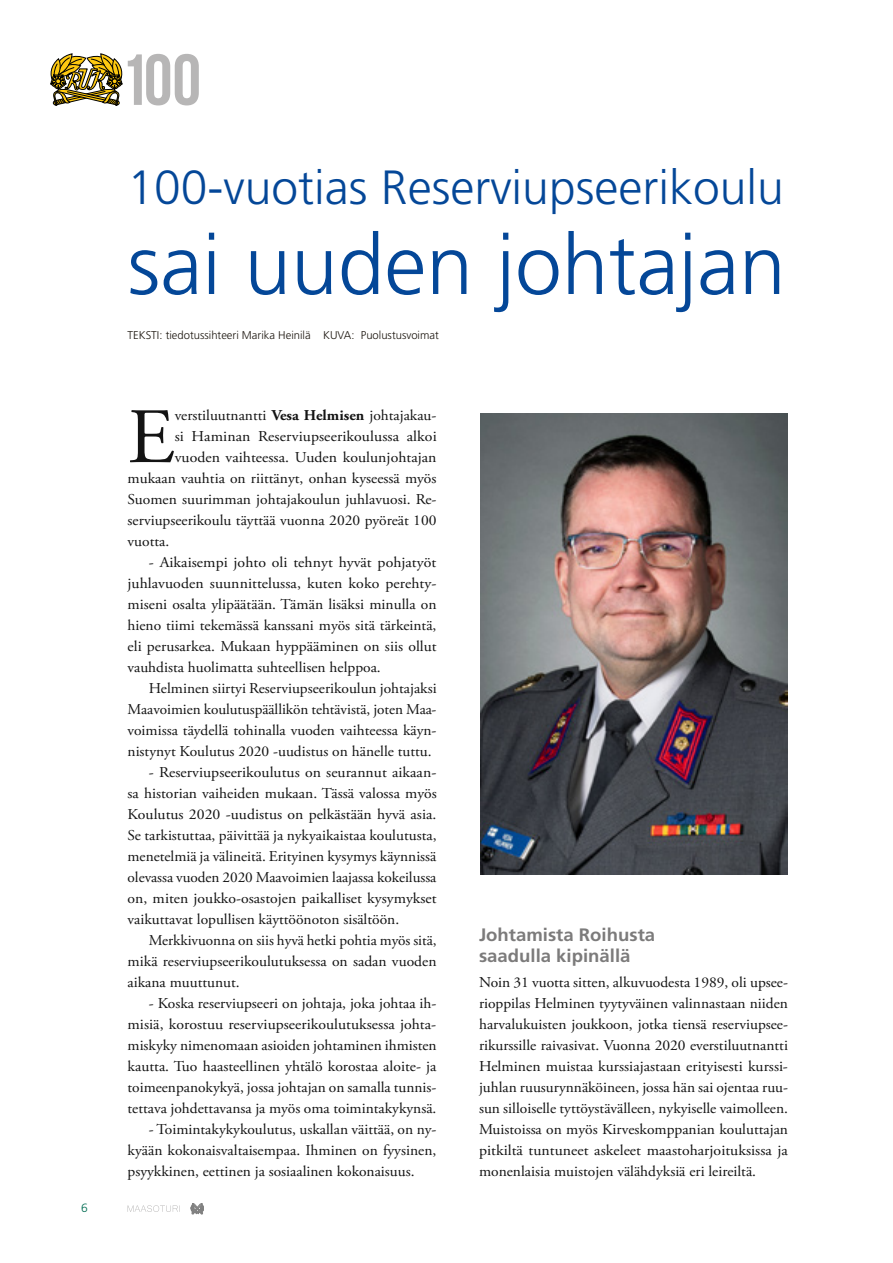
<style>
.page{position:relative;width:893px;height:1263px;background:#fff}
.page>*{position:absolute;margin:0;border:0;box-sizing:border-box;transform-origin:0 0}
.t1{font:300 84px "Frutiger LT Std";color:#044798}
.t2{font:78.3px "Adobe Garamond Pro";color:#131313}
.t3{font:300 48px "Frutiger LT Std";color:#044798}
.t4{font:700 18px/21px "Frutiger LT Std";color:#7c7b7b}
.t5{font:15px/21px "Adobe Garamond Pro";letter-spacing:-.015em;color:#131313;text-align:justify}
.t6{font:15px/21px "Adobe Garamond Pro";letter-spacing:-.015em;color:#131313;text-align:justify;scale:1.05 1}
.t7{font:15px "Adobe Garamond Pro";letter-spacing:-.015em;color:#131313;scale:1.04 1}
.t8{font:300 12px "Frutiger LT Std";color:#006c52}
.t9{font:300 11.25px "Frutiger LT Std";color:#1c160f}
.s1{font-weight:700}
</style>
<div class="page">
<img style="left:480px;top:413px;width:308px;height:462px">
<svg style="left:50px;top:53px;width:149px;height:53px"></svg>
<svg style="left:191px;top:1203px;width:13px;height:11px"></svg>
<svg style="left:128px;top:1205px;width:52px;height:7px"></svg>
<p class="t8" style="left:81px;top:1201px;width:8px">6</p>
<h3 class="t3" style="left:128px;top:160px;width:658px">100-vuotias Reserviupseerikoulu</h3>
<h1 class="t1" style="left:128px;top:217px;width:660px">sai uuden johtajan</h1>
<p class="t9" style="left:128px;top:329px;width:313px">TEKSTI: tiedotussihteeri Marika Heinilä KUVA: Puolustusvoimat</p>
<h2 class="t2" style="left:128px;top:390px;width:49px">E</h2>
<p class="t5" style="left:175px;top:405px;width:263px">verstiluutnantti <span class="s1">Vesa Helmisen</span> johtajakau-</p>
<p class="t6" style="left:175px;top:426px;width:251px">si Haminan Reserviupseerikoulussa alkoi</p>
<p class="t6" style="left:175px;top:447px;width:251px">vuoden vaihteessa. Uuden koulunjohtajan</p>
<p class="t5" style="left:128px;top:468px;width:310px">mukaan vauhtia on riittänyt, onhan kyseessä myös</p>
<p class="t7" style="left:128px;top:490px;width:299px">Suomen suurimman johtajakoulun juhlavuosi. Re-</p>
<p class="t5" style="left:128px;top:510px;width:310px">serviupseerikoulu täyttää vuonna 2020 pyöreät 100</p>
<p class="t5" style="left:128px;top:531px;width:43px">vuotta.</p>
<p class="t6" style="left:128px;top:552px;width:296px;text-indent:21px">- Aikaisempi johto oli tehnyt hyvät pohjatyöt juhlavuoden suunnittelussa, kuten koko perehty&shy;miseni osalta ylipäätään. Tämän lisäksi minulla on hieno tiimi tekemässä kanssani myös sitä tärkeintä, eli perusarkea. Mukaan hyppääminen on siis ollut vauhdista huolimatta suhteellisen helppoa.</p>
<p class="t5" style="left:128px;top:678px;width:311px;text-indent:21px">Helminen siirtyi Reserviupseerikoulun johtajaksi Maavoimien koulutuspäällikön tehtävistä, joten Maa&shy;voimissa täydellä tohinalla vuoden vaihteessa käyn&shy;nistynyt Koulutus 2020 -uudistus on hänelle tuttu.</p>
<p class="t6" style="left:128px;top:762px;width:296px;text-indent:21px">- Reserviupseerikoulutus on seurannut aikaan&shy;sa historian vaiheiden mukaan. Tässä valossa myös Koulutus 2020 -uudistus on pelkästään hyvä asia.<br>Se tarkistuttaa, päivittää ja nykyaikaistaa koulutusta, menetelmiä ja välineitä. Erityinen kysymys käynnissä olevassa vuoden 2020 Maavoimien laajassa kokeilussa on, miten joukko-osastojen paikalliset kysymykset vaikuttavat lopullisen käyttöönoton sisältöön.</p>
<p class="t5" style="left:128px;top:930px;width:311px;text-indent:21px">Merkkivuonna on siis hyvä hetki pohtia myös sitä, mikä reserviupseerikoulutuksessa on sadan vuoden aikana muuttunut.</p>
<p class="t5" style="left:128px;top:993px;width:311px;text-indent:21px">- Koska reserviupseeri on johtaja, joka johtaa ih&shy;misiä, korostuu reserviupseerikoulutuksessa johta&shy;miskyky nimenomaan asioiden johtaminen ihmisten kautta. Tuo haasteellinen yhtälö korostaa aloite- ja toimeenpanokykyä, jossa johtajan on samalla tunnis&shy;tettava johdettavansa ja myös oma toimintakykynsä.</p>
<p class="t5" style="left:128px;top:1119px;width:310px;text-indent:21px">- Toimintakykykoulutus, uskallan väittää, on ny&shy;kyään kokonaisvaltaisempaa. Ihminen on fyysinen, psyykkinen, eettinen ja sosiaalinen kokonaisuus.</p>
<p class="t4" style="left:479px;top:924px;width:178px">Johtamista Roihusta saadulla kipinällä</p>
<p class="t5" style="left:479px;top:972px;width:311px">Noin 31 vuotta sitten, alkuvuodesta 1989, oli upsee&shy;rioppilas Helminen tyytyväinen valinnastaan niiden harvalukuisten joukkoon, jotka tiensä reserviupsee&shy;rikurssille raivasivat. Vuonna 2020 everstiluutnantti Helminen muistaa kurssiajastaan erityisesti kurssi&shy;juhlan ruusurynnäköineen, jossa hän sai ojentaa ruu&shy;sun silloiselle tyttöystävälleen, nykyiselle vaimolleen.<br>Muistoissa on myös Kirveskomppanian kouluttajan pitkiltä tuntuneet askeleet maastoharjoituksissa ja monenlaisia muistojen välähdyksiä eri leireiltä.</p>
</div>
